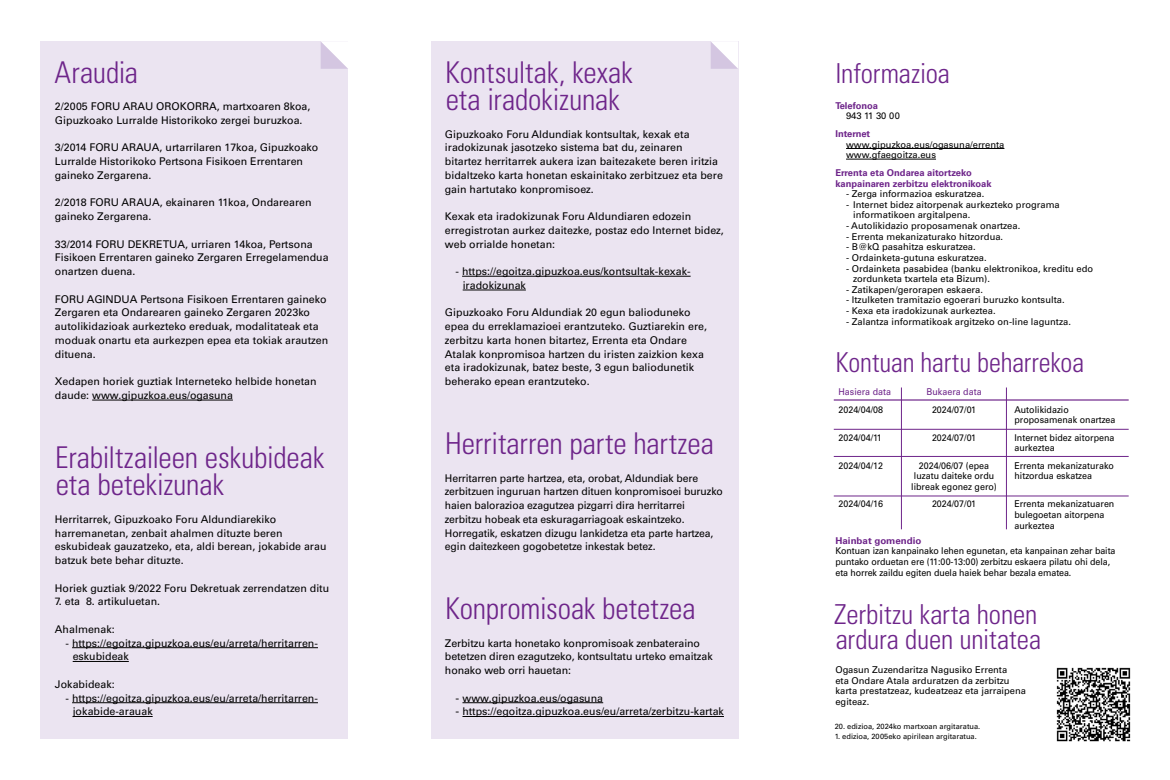
<style>
.page{position:relative;width:1170px;height:780px;background:#fff}
.page>*{position:absolute;margin:0;border:0;box-sizing:border-box;transform-origin:0 0}
.SIN_PART{font:300 condensed 30px/27.5px "Univers";letter-spacing:-.005em;color:#6e258a}
.SIN_PART-2{font:300 condensed 27.5px/25px "Univers";letter-spacing:-.005em;color:#6e258a}
.SIN_PART-3{font:10.62px/13.8px "Univers";color:#000}
.WEB_GIDOIAREKIN{font:10.62px/13.8px "Univers";color:#000}
.SIN_PART-4{font:9.38px/10.6px "Univers";color:#000}
.SIN_PART-5{font:9.38px/10.6px "Univers";color:#000;scale:.95 1}
.SIN_PART-6{font:700 9.38px/10.6px "Univers";color:#6e258a}
.SIN_PART-7{font:9.38px "Univers";color:#6e258a;scale:.95 1}
.SIN_PART-8{font:700 9.38px "Univers";color:#6e258a;scale:1.04 1}
.SIN_PART-9{font:7.5px "Univers";color:#000}
.s1{font-size:11.25px}
</style>
<div class="page">
<div style="left:41px;top:41px;width:307px;height:697px;background:#ebe4f1"></div>
<div style="left:431px;top:41px;width:307px;height:697px;background:#ebe4f1"></div>
<svg style="left:321px;top:41px;width:27px;height:28px"></svg>
<svg style="left:711px;top:41px;width:27px;height:28px"></svg>
<hr style="left:72px;top:647px;width:246px;height:1px;background:#000">
<hr style="left:73px;top:661px;width:56px;height:1px;background:#000">
<hr style="left:72px;top:702px;width:246px;height:1px;background:#000">
<hr style="left:73px;top:716px;width:80px;height:1px;background:#000">
<hr style="left:462px;top:702px;width:141px;height:1px;background:#000">
<hr style="left:462px;top:716px;width:262px;height:1px;background:#000">
<hr style="left:92px;top:400px;width:141px;height:1px;background:#000">
<hr style="left:462px;top:276px;width:228px;height:1px;background:#000">
<hr style="left:462px;top:290px;width:64px;height:1px;background:#000">
<hr style="left:846px;top:148px;width:158px;height:1px;background:#000">
<hr style="left:846px;top:159px;width:89px;height:1px;background:#000">
<hr style="left:833px;top:429px;width:295px;height:1px;background:#6e258a">
<hr style="left:833px;top:495px;width:295px;height:1px;background:#6e258a">
<hr style="left:833px;top:456px;width:295px;height:1px;background:#6e258a">
<hr style="left:833px;top:399px;width:295px;height:1px;background:#6e258a">
<hr style="left:901px;top:387px;width:1px;height:142px;background:#6e258a">
<hr style="left:1006px;top:387px;width:1px;height:142px;background:#6e258a">
<img style="left:1056px;top:667px;width:75px;height:75px">
<p class="SIN_PART" style="left:55px;top:58px;width:85px">Araudia</p>
<p class="SIN_PART-3" style="left:55px;top:99px;width:257px">2/2005 FORU ARAU OROKORRA, martxoaren 8koa,<br>Gipuzkoako Lurralde Historikoko zergei buruzkoa.</p>
<p class="SIN_PART-3" style="left:55px;top:141px;width:265px">3/2014 FORU ARAUA, urtarrilaren 17koa, Gipuzkoako<br>Lurralde Historikoko Pertsona Fisikoen Errentaren gaineko Zergarena.</p>
<p class="SIN_PART-3" style="left:55px;top:196px;width:258px">2/2018 FORU ARAUA, ekainaren 11koa, Ondarearen gaineko Zergarena.</p>
<p class="SIN_PART-3" style="left:55px;top:237px;width:275px">33/2014 FORU DEKRETUA, urriaren 14koa, Pertsona<br>Fisikoen Errentaren gaineko Zergaren Erregelamendua onartzen duena.</p>
<p class="SIN_PART-3" style="left:55px;top:292px;width:275px">FORU AGINDUA Pertsona Fisikoen Errentaren gaineko Zergaren eta Ondarearen gaineko Zergaren 2023ko autolikidazioak aurkezteko ereduak, modalitateak eta moduak onartu eta aurkezpen epea eta tokiak arautzen dituena.</p>
<p class="SIN_PART-3" style="left:55px;top:374px;width:263px">Xedapen horiek guztiak Interneteko helbide honetan daude: www.gipuzkoa.eus/ogasuna</p>
<p class="SIN_PART" style="left:55px;top:443px;width:271px">Erabiltzaileen eskubideak eta betekizunak</p>
<p class="SIN_PART-3" style="left:55px;top:512px;width:273px">Herritarrek, Gipuzkoako Foru Aldundiarekiko harremanetan, zenbait ahalmen dituzte beren eskubideak gauzatzeko, eta, aldi berean, jokabide arau batzuk bete behar dituzte.</p>
<p class="SIN_PART-3" style="left:55px;top:581px;width:276px">Horiek guztiak 9/2022 Foru Dekretuak zerrendatzen ditu</p>
<p class="SIN_PART-3" style="left:55px;top:594px;width:107px">7. eta 8. artikuluetan.</p>
<p class="SIN_PART-3" style="left:55px;top:622px;width:61px">Ahalmenak:</p>
<p class="WEB_GIDOIAREKIN" style="left:73px;top:636px;width:247px;text-indent:-7px">- https://egoitza.gipuzkoa.eus/eu/arreta/herritarren&shy;eskubideak</p>
<p class="SIN_PART-3" style="left:55px;top:677px;width:61px">Jokabideak:</p>
<p class="WEB_GIDOIAREKIN" style="left:73px;top:691px;width:247px;text-indent:-7px">- https://egoitza.gipuzkoa.eus/eu/arreta/herritarren&shy;jokabide-arauak</p>
<p class="SIN_PART" style="left:445px;top:58px;width:189px">Kontsultak, kexak eta iradokizunak</p>
<p class="SIN_PART-3" style="left:445px;top:127px;width:279px">Gipuzkoako Foru Aldundiak kontsultak, kexak eta iradokizunak jasotzeko sistema bat du, zeinaren<br>bitartez herritarrek aukera izan baitezakete beren iritzia bidaltzeko karta honetan eskainitako zerbitzuez eta bere gain hartutako konpromisoez.</p>
<p class="SIN_PART-3" style="left:445px;top:209px;width:280px">Kexak eta iradokizunak Foru Aldundiaren edozein erregistrotan aurkez daitezke, postaz edo Internet bidez, web orrialde honetan:</p>
<p class="WEB_GIDOIAREKIN" style="left:462px;top:264px;width:229px;text-indent:-7px">- https://egoitza.gipuzkoa.eus/kontsultak-kexak&shy;iradokizunak</p>
<p class="SIN_PART-3" style="left:445px;top:306px;width:263px">Gipuzkoako Foru Aldundiak 20 egun balioduneko epea du erreklamazioei erantzuteko. Guztiarekin ere, zerbitzu karta honen bitartez, Errenta eta Ondare Atalak konpromisoa hartzen du iristen zaizkion kexa eta iradokizunak, batez beste, 3 egun baliodunetik beherako epean erantzuteko.</p>
<p class="SIN_PART" style="left:445px;top:429px;width:270px">Herritarren parte hartzea</p>
<p class="SIN_PART-3" style="left:445px;top:471px;width:279px">Herritarren parte hartzea, eta, orobat, Aldundiak bere zerbitzuen inguruan hartzen dituen konpromisoei buruzko haien balorazioa ezagutzea pizgarri dira herritarrei zerbitzu hobeak eta eskuragarriagoak eskaintzeko.<br>Horregatik, eskatzen dizugu lankidetza eta parte hartzea, egin daitezkeen gogobetetze inkestak betez.</p>
<p class="SIN_PART" style="left:445px;top:594px;width:252px">Konpromisoak betetzea</p>
<p class="SIN_PART-3" style="left:445px;top:636px;width:269px">Zerbitzu karta honetako konpromisoak zenbateraino betetzen diren ezagutzeko, kontsultatu urteko emaitzak honako web orri hauetan:</p>
<p class="WEB_GIDOIAREKIN" style="left:455px;top:691px;width:149px"><span class="s1">-</span> www.gipuzkoa.eus/ogasuna</p>
<p class="WEB_GIDOIAREKIN" style="left:455px;top:704px;width:270px"><span class="s1">-</span> https://egoitza.gipuzkoa.eus/eu/arreta/zerbitzu-kartak</p>
<p class="SIN_PART-2" style="left:835px;top:60px;width:116px">Informazioa</p>
<p class="SIN_PART-6" style="left:835px;top:100px;width:44px">Telefonoa</p>
<p class="SIN_PART-4" style="left:846px;top:111px;width:55px">943 11 30 00</p>
<p class="SIN_PART-6" style="left:835px;top:128px;width:36px">Internet</p>
<p class="SIN_PART-4" style="left:846px;top:139px;width:160px">www.gipuzkoa.eus/ogasuna/errenta www.gfaegoitza.eus</p>
<p class="SIN_PART-6" style="left:835px;top:167px;width:158px">Errenta eta Ondarea aitortzeko kanpainaren zerbitzu elektronikoak</p>
<p class="SIN_PART-4" style="left:846px;top:188px;width:140px">- Zerga informazioa eskuratzea.</p>
<p class="SIN_PART-4" style="left:853px;top:199px;width:208px;text-indent:-7px">- Internet bidez aitorpenak aurkezteko programa informatikoen argitalpena.</p>
<p class="SIN_PART-4" style="left:846px;top:220px;width:176px">- Autolikidazio proposamenak onartzea.</p>
<p class="SIN_PART-4" style="left:846px;top:231px;width:159px">- Errenta mekanizaturako hitzordua.</p>
<p class="SIN_PART-4" style="left:846px;top:242px;width:131px">- B@kQ pasahitza eskuratzea.</p>
<p class="SIN_PART-4" style="left:846px;top:252px;width:142px">- Ordainketa-gutuna eskuratzea.</p>
<p class="SIN_PART-4" style="left:853px;top:263px;width:242px;text-indent:-7px">- Ordainketa pasabidea (banku elektronikoa, kreditu edo zordunketa txartela eta Bizum).</p>
<p class="SIN_PART-4" style="left:846px;top:284px;width:138px">- Zatikapen/gerorapen eskaera.</p>
<p class="SIN_PART-4" style="left:846px;top:295px;width:220px">- Itzulketen tramitazio egoerari buruzko kontsulta.</p>
<p class="SIN_PART-4" style="left:846px;top:305px;width:151px">- Kexa eta iradokizunak aurkeztea.</p>
<p class="SIN_PART-4" style="left:846px;top:316px;width:226px">- Zalantza informatikoak argitzeko on-line laguntza.</p>
<p class="SIN_PART-2" style="left:835px;top:349px;width:250px">Kontuan hartu beharrekoa</p>
<p class="SIN_PART-5" style="left:1014px;top:404px;width:108px">Autolikidazio proposamenak onartzea</p>
<p class="SIN_PART-5" style="left:1014px;top:432px;width:107px">Internet bidez aitorpena aurkeztea</p>
<p class="SIN_PART-5" style="left:1014px;top:460px;width:106px">Errenta mekanizaturako hitzordua eskatzea</p>
<p class="SIN_PART-5" style="left:1014px;top:499px;width:107px">Errenta mekanizatuaren bulegoetan aitorpena aurkeztea</p>
<p class="SIN_PART-7" style="left:926px;top:386px;width:60px">Bukaera data</p>
<p class="SIN_PART-5" style="left:931px;top:404px;width:48px">2024/07/01</p>
<p class="SIN_PART-5" style="left:931px;top:432px;width:48px">2024/07/01</p>
<p class="SIN_PART-5" style="left:911px;top:460px;width:92px;text-align:center">2024/06/07 (epea luzatu daiteke ordu libreak egonez gero)</p>
<p class="SIN_PART-5" style="left:931px;top:499px;width:48px">2024/07/01</p>
<p class="SIN_PART-7" style="left:838px;top:386px;width:57px">Hasiera data</p>
<p class="SIN_PART-5" style="left:838px;top:404px;width:48px">2024/04/08</p>
<p class="SIN_PART-5" style="left:838px;top:432px;width:47px">2024/04/11</p>
<p class="SIN_PART-5" style="left:838px;top:460px;width:48px">2024/04/12</p>
<p class="SIN_PART-5" style="left:838px;top:499px;width:48px">2024/04/16</p>
<p class="SIN_PART-8" style="left:835px;top:535px;width:84px">Hainbat gomendio</p>
<p class="SIN_PART-5" style="left:835px;top:546px;width:296px">Kontuan izan kanpainako lehen egunetan, eta kanpainan zehar baita puntako orduetan ere (11:00-13:00) zerbitzu eskaera pilatu ohi dela, eta horrek zaildu egiten duela haiek behar bezala ematea.</p>
<p class="SIN_PART-2" style="left:834px;top:602px;width:209px">Zerbitzu karta honen ardura duen unitatea</p>
<p class="SIN_PART-4" style="left:835px;top:664px;width:192px">Ogasun Zuzendaritza Nagusiko Errenta<br>eta Ondare Atala arduratzen da zerbitzu karta prestatzeaz, kudeatzeaz eta jarraipena egiteaz.</p>
<p class="SIN_PART-9" style="left:834px;top:721px;width:147px">20. edizioa, 2024ko martxoan argitaratua.</p>
<p class="SIN_PART-9" style="left:834px;top:731px;width:144px">1. edizioa, 2005eko apirilean argitaratua.</p>
</div>
